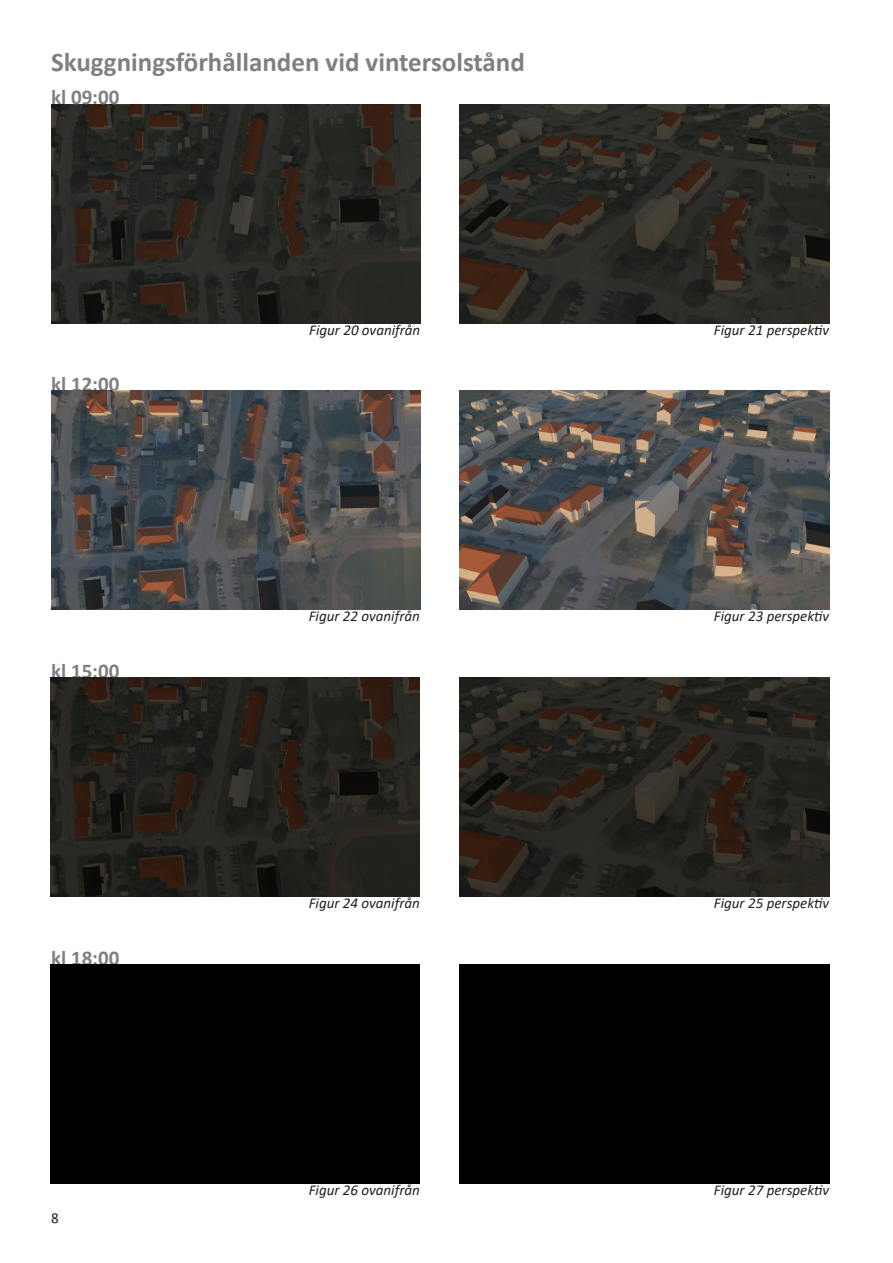
<style>
.page{position:relative;width:893px;height:1263px;background:#fff}
.page>*{position:absolute;margin:0;border:0;box-sizing:border-box;transform-origin:0 0}
.Rubrik_2{font:700 27px "Calibri";color:#808080}
.Klockslag{font:700 21px "Calibri";color:#808080}
.Figurtext{font:italic 15px "Calibri";color:#231f20}
.t1{font:15px "Calibri";color:#231f20}
</style>
<div class="page">
<img style="left:51px;top:104px;width:369px;height:219px">
<img style="left:51px;top:678px;width:369px;height:219px">
<img style="left:51px;top:390px;width:369px;height:219px">
<div style="left:51px;top:965px;width:369px;height:219px;background:#000"></div>
<img style="left:460px;top:104px;width:369px;height:219px">
<img style="left:460px;top:678px;width:369px;height:219px">
<img style="left:460px;top:390px;width:369px;height:219px">
<div style="left:460px;top:964px;width:369px;height:219px;background:#000"></div>
<p class="Rubrik_2" style="left:51px;top:43px;width:475px">Skuggningsförhållanden vid vintersolstånd</p>
<p class="Klockslag" style="left:51px;top:83px;width:70px">kl 09:00</p>
<p class="Klockslag" style="left:51px;top:369px;width:70px">kl 12:00</p>
<p class="Klockslag" style="left:51px;top:656px;width:70px">kl 15:00</p>
<p class="Klockslag" style="left:51px;top:943px;width:70px">kl 18:00</p>
<p class="t1" style="left:51px;top:1208px;width:9px">8</p>
<p class="Figurtext" style="left:309px;top:319px;width:113px">Figur 20 ovanifrån</p>
<p class="Figurtext" style="left:309px;top:605px;width:113px">Figur 22 ovanifrån</p>
<p class="Figurtext" style="left:309px;top:893px;width:113px">Figur 24 ovanifrån</p>
<p class="Figurtext" style="left:309px;top:1179px;width:113px">Figur 26 ovanifrån</p>
<p class="Figurtext" style="left:714px;top:319px;width:117px">Figur 21 perspektiv</p>
<p class="Figurtext" style="left:714px;top:605px;width:117px">Figur 23 perspektiv</p>
<p class="Figurtext" style="left:714px;top:893px;width:117px">Figur 25 perspektiv</p>
<p class="Figurtext" style="left:714px;top:1179px;width:117px">Figur 27 perspektiv</p>
</div>
